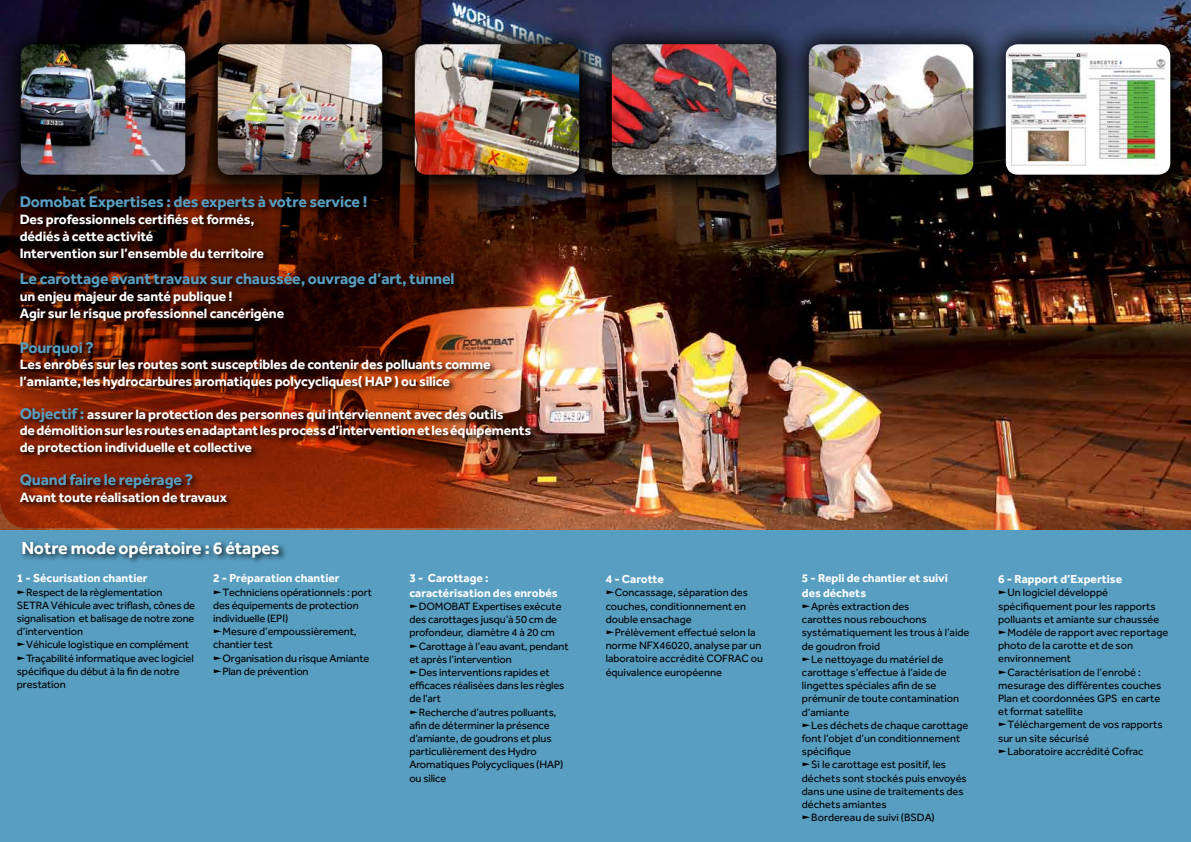
<style>
.page{position:relative;width:1191px;height:842px;background:#fff}
.page>*{position:absolute;margin:0;border:0;box-sizing:border-box;transform-origin:0 0}
.t1{font:700 18px "Effra";letter-spacing:-.01em;color:#fcfffd}
.t2{font:700 16px "Effra";letter-spacing:-.01em;color:#589ec1}
.t3{font:700 14px/16.8px "Effra";letter-spacing:-.01em;color:#fff}
.t4{font:700 12px/14.4px "Effra";color:#fff}
.t5{font:11px/13.2px "Effra";letter-spacing:-.005em;color:#000}
.s1{font-size:16px;color:#589ec1}
</style>
<div class="page">
<div style="left:0;top:529px;width:1191px;height:313px;background:#589ec1"></div>
<div style="left:20px;top:538px;width:267px;height:27px;background:#000;opacity:.75"></div>
<img style="left:0;top:0;width:1191px;height:529px">
<svg style="left:0;top:17px;width:191px;height:186px;background:#0f0811"></svg>
<img style="left:21px;top:44px;width:164px;height:131px">
<svg style="left:191px;top:17px;width:197px;height:167px;background:#31150a"></svg>
<img style="left:218px;top:44px;width:164px;height:131px">
<img style="left:388px;top:17px;width:197px;height:186px">
<img style="left:415px;top:44px;width:164px;height:131px">
<svg style="left:1001px;top:17px;width:190px;height:186px;background:#272128"></svg>
<div style="left:1005px;top:44px;width:165px;height:131px;background:#fff;border-radius:12px"></div>
<img style="left:1006px;top:52px;width:160px;height:114px">
<svg style="left:805px;top:17px;width:196px;height:186px;background:#202433"></svg>
<img style="left:809px;top:44px;width:164px;height:131px">
<svg style="left:585px;top:17px;width:220px;height:186px;background:#25222d"></svg>
<img style="left:612px;top:44px;width:164px;height:131px">
<img style="left:0;top:184px;width:561px;height:344px;border-radius:28px">
<img style="left:17px;top:194px;width:521px;height:315px">
<h2 class="t2" style="left:20px;top:192px;width:349px">Domobat Expertises : des experts à votre service !</h2>
<p class="t3" style="left:20px;top:211px;width:246px">Des professionnels certifiés et formés, dédiés à cette activité<br>Intervention sur l’ensemble du territoire</p>
<h2 class="t2" style="left:20px;top:269px;width:436px">Le carottage avant travaux sur chaussée, ouvrage d’art, tunnel</h2>
<p class="t3" style="left:20px;top:288px;width:266px">un enjeu majeur de santé publique !<br>Agir sur le risque professionnel cancérigène</p>
<h2 class="t2" style="left:20px;top:338px;width:76px">Pourquoi ?</h2>
<p class="t3" style="left:20px;top:356px;width:472px">Les enrobés sur les routes sont susceptibles de contenir des polluants comme l’amiante, les hydrocarbures aromatiques polycycliques( HAP ) ou silice</p>
<p class="t3" style="left:20px;top:405px;width:513px"><span class="s1">Objectif :</span> assurer la protection des personnes qui interviennent avec des outils<br>de démolition sur les routes en adaptant les process d’intervention et les équipements de protection individuelle et collective</p>
<h2 class="t2" style="left:20px;top:470px;width:175px">Quand faire le repérage ?</h2>
<p class="t3" style="left:20px;top:488px;width:209px">Avant toute réalisation de travaux</p>
<h1 class="t1" style="left:21px;top:537px;width:260px">Notre mode opératoire : 6 étapes</h1>
<p class="t4" style="left:17px;top:571px;width:132px">1 - Sécurisation chantier</p>
<p class="t5" style="left:17px;top:585px;width:180px">❑Respect de la règlementation<br>SETRA Véhicule avec triflash, cônes de signalisation et balisage de notre zone d’intervention</p>
<p class="t5" style="left:17px;top:638px;width:173px">❑Véhicule logistique en complément</p>
<p class="t5" style="left:17px;top:651px;width:178px">❑Traçabilité informatique avec logiciel spécifique du début à la fin de notre prestation</p>
<p class="t4" style="left:213px;top:571px;width:128px">2 - Préparation chantier</p>
<p class="t5" style="left:213px;top:585px;width:160px">❑Techniciens opérationnels : port des équipements de protection individuelle (EPI)</p>
<p class="t5" style="left:213px;top:625px;width:145px">❑Mesure d’empoussièrement, chantier test</p>
<p class="t5" style="left:213px;top:651px;width:158px">❑Organisation du risque Amiante</p>
<p class="t5" style="left:213px;top:664px;width:97px">❑Plan de prévention</p>
<p class="t4" style="left:409px;top:571px;width:150px">3 - Carottage : caractérisation des enrobés</p>
<p class="t5" style="left:409px;top:600px;width:154px">❑DOMOBAT Expertises exécute des carottages jusqu’à 50 cm de profondeur, diamètre 4 à 20 cm</p>
<p class="t5" style="left:409px;top:639px;width:161px">❑Carottage à l’eau avant, pendant et après l’intervention</p>
<p class="t5" style="left:409px;top:666px;width:157px">❑Des interventions rapides et efficaces réalisées dans les règles de l’art</p>
<p class="t5" style="left:409px;top:705px;width:155px">❑Recherche d’autres polluants, afin de déterminer la présence d’amiante, de goudrons et plus particulièrement des Hydro<br>Aromatiques Polycycliques (HAP) ou silice</p>
<p class="t4" style="left:605px;top:572px;width:60px">4 - Carotte</p>
<p class="t5" style="left:605px;top:586px;width:144px">❑Concassage, séparation des couches, conditionnement en double ensachage</p>
<p class="t5" style="left:605px;top:625px;width:159px">❑Prélèvement effectué selon la norme NFX46020, analyse par un laboratoire accrédité COFRAC ou équivalence européenne</p>
<p class="t4" style="left:802px;top:571px;width:147px">5 - Repli de chantier et suivi des déchets</p>
<p class="t5" style="left:802px;top:600px;width:169px">❑Après extraction des<br>carottes nous rebouchons systématiquement les trous à l’aide de goudron froid</p>
<p class="t5" style="left:802px;top:652px;width:159px">❑Le nettoyage du matériel de carottage s’effectue à l’aide de lingettes spéciales afin de se prémunir de toute contamination d’amiante</p>
<p class="t5" style="left:802px;top:718px;width:168px">❑Les déchets de chaque carottage font l’objet d’un conditionnement spécifique</p>
<p class="t5" style="left:802px;top:758px;width:166px">❑Si le carottage est positif, les déchets sont stockés puis envoyés dans une usine de traitements des déchets amiantes</p>
<p class="t5" style="left:802px;top:811px;width:134px">❑Bordereau de suivi (BSDA)</p>
<p class="t4" style="left:998px;top:572px;width:125px">6 - Rapport d’Expertise</p>
<p class="t5" style="left:998px;top:586px;width:163px">❑Un logiciel développé spécifiquement pour les rapports polluants et amiante sur chaussée</p>
<p class="t5" style="left:998px;top:625px;width:172px">❑Modèle de rapport avec reportage photo de la carotte et de son environnement</p>
<p class="t5" style="left:998px;top:665px;width:165px">❑Caractérisation de l’enrobé : mesurage des différentes couches<br>Plan et coordonnées GPS en carte et format satellite</p>
<p class="t5" style="left:998px;top:718px;width:166px">❑Téléchargement de vos rapports sur un site sécurisé</p>
<p class="t5" style="left:998px;top:744px;width:147px">❑Laboratoire accrédité Cofrac</p>
</div>
